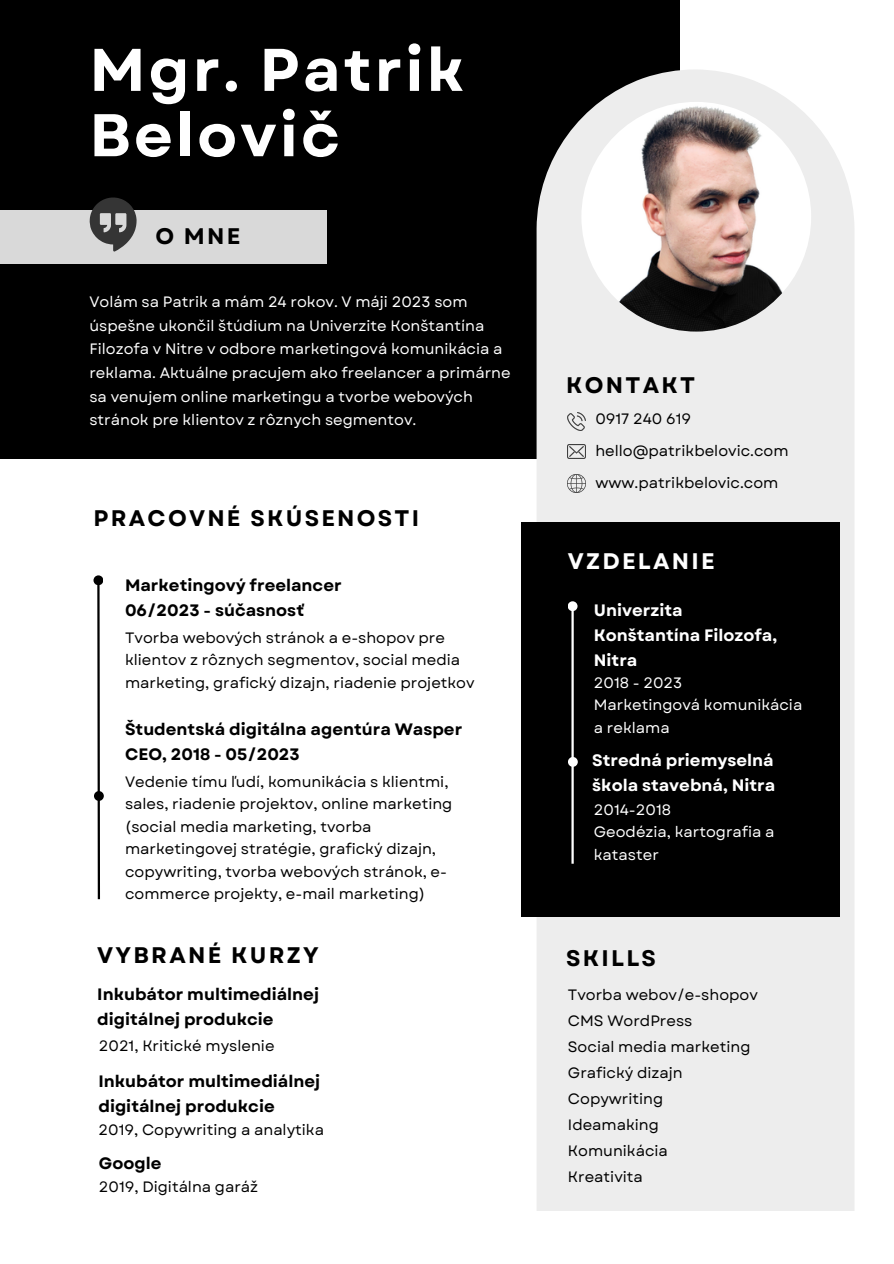
<style>
.page{position:relative;width:894px;height:1264px;background:#fff}
.page>*{position:absolute;margin:0;border:0;box-sizing:border-box;transform-origin:0 0}
.t1{font:700 60px "Garet";letter-spacing:.05em;color:#fff}
.t2{font:700 22.5px "Garet";letter-spacing:.1em;color:#000}
.t3{font:700 22.5px "Garet";letter-spacing:.1em;color:#fff}
.t4{font:700 16.5px/24.8px "Garet";color:#000}
.t5{font:700 16.5px/24.8px "Garet";color:#fff}
.t6{font:15px/22.5px "Garet";color:#000}
.t7{font:15px/23.7px "Garet";color:#fff}
</style>
<div class="page">
<div style="left:0;top:0;width:893px;height:458px;background:#000"></div>
<div style="left:680px;top:0;width:213px;height:475px;background:#fff"></div>
<div style="left:0;top:210px;width:326px;height:54px;background:#d9d9d9"></div>
<svg style="left:89px;top:197px;width:48px;height:54px"></svg>
<div style="left:536px;top:70px;width:318px;height:1141px;background:#ededed"></div>
<img style="left:567px;top:412px;width:18px;height:18px">
<img style="left:567px;top:445px;width:18px;height:13px">
<img style="left:567px;top:475px;width:18px;height:18px">
<div style="left:521px;top:522px;width:318px;height:394px;background:#000"></div>
<hr style="left:571px;top:604px;width:2px;height:259px;background:#fff">
<svg style="left:567px;top:757px;width:10px;height:9px"></svg>
<div style="left:569px;top:758px;width:7px;height:7px;background:#fff;border-radius:50%"></div>
<div style="left:770px;top:1087px;width:11px;height:11px;background:#ededed;border-radius:50%"></div>
<svg style="left:96px;top:584px;width:5px;height:316px"></svg>
<svg style="left:93px;top:575px;width:10px;height:10px"></svg>
<div style="left:95px;top:577px;width:7px;height:7px;background:#000;border-radius:50%"></div>
<svg style="left:567px;top:601px;width:10px;height:10px"></svg>
<div style="left:569px;top:603px;width:7px;height:6px;background:#fff;border-radius:50%"></div>
<div style="left:94px;top:791px;width:10px;height:10px;background:#000;border-radius:50%"></div>
<img style="left:581px;top:102px;width:230px;height:229px;border-radius:50%">
<p class="t1" style="left:89px;top:27px;width:376px">Mgr. Patrik</p>
<p class="t1" style="left:89px;top:92px;width:252px">Belovič</p>
<p class="t2" style="left:155px;top:219px;width:87px">O MNE</p>
<p class="t7" style="left:89px;top:290px;width:422px">Volám sa Patrik a mám 24 rokov. V máji 2023 som úspešne ukončil štúdium na Univerzite Konštantína Filozofa v Nitre v odbore marketingová komunikácia a reklama. Aktuálne pracujem ako freelancer a primárne sa venujem online marketingu a tvorbe webových stránok pre klientov z rôznych segmentov.</p>
<p class="t2" style="left:93px;top:502px;width:327px">PRACOVNÉ SKÚSENOSTI</p>
<p class="t4" style="left:125px;top:573px;width:218px">Marketingový freelancer</p>
<p class="t4" style="left:125px;top:597px;width:180px">06/2023 - súčasnosť</p>
<p class="t6" style="left:125px;top:626px;width:351px">Tvorba webových stránok a e-shopov pre klientov z rôznych segmentov, social media marketing, grafický dizajn, riadenie projetkov</p>
<p class="t4" style="left:125px;top:716px;width:338px">Študentská digitálna agentúra Wasper</p>
<p class="t4" style="left:125px;top:741px;width:176px">CEO, 2018 - 05/2023</p>
<p class="t6" style="left:125px;top:770px;width:329px">Vedenie tímu ľudí, komunikácia s klientmi, sales, riadenie projektov, online marketing (social media marketing, tvorba marketingovej stratégie, grafický dizajn, copywriting, tvorba webových stránok, e&shy;commerce projekty, e-mail marketing)</p>
<p class="t2" style="left:97px;top:938px;width:223px">VYBRANÉ KURZY</p>
<p class="t4" style="left:97px;top:981px;width:223px">Inkubátor multimediálnej digitálnej produkcie</p>
<p class="t6" style="left:99px;top:1034px;width:177px">2021, Kritické myslenie</p>
<p class="t4" style="left:98px;top:1069px;width:223px">Inkubátor multimediálnej digitálnej produkcie</p>
<p class="t6" style="left:99px;top:1118px;width:227px">2019, Copywriting a analytika</p>
<p class="t4" style="left:99px;top:1150px;width:64px">Google</p>
<p class="t6" style="left:99px;top:1175px;width:161px">2019, Digitálna garáž</p>
<p class="t2" style="left:566px;top:369px;width:130px">KONTAKT</p>
<p class="t6" style="left:595px;top:408px;width:97px">0917 240 619</p>
<p class="t6" style="left:595px;top:439px;width:195px">hello@patrikbelovic.com</p>
<p class="t6" style="left:595px;top:471px;width:184px">www.patrikbelovic.com</p>
<p class="t3" style="left:567px;top:544px;width:148px">VZDELANIE</p>
<p class="t5" style="left:593px;top:598px;width:185px">Univerzita<br>Konštantína Filozofa,<br>Nitra</p>
<p class="t7" style="left:593px;top:670px;width:90px">2018 - 2023</p>
<p class="t7" style="left:593px;top:694px;width:210px;line-height:22.5px">Marketingová komunikácia a reklama</p>
<p class="t5" style="left:592px;top:748px;width:184px">Stredná priemyselná škola stavebná, Nitra</p>
<p class="t7" style="left:593px;top:797px;width:79px">2014-2018</p>
<p class="t7" style="left:593px;top:820px;width:182px;line-height:22.5px">Geodézia, kartografia a kataster</p>
<p class="t2" style="left:566px;top:942px;width:91px">SKILLS</p>
<p class="t6" style="left:567px;top:983px;width:191px">Tvorba webov/e-shopov</p>
<p class="t6" style="left:567px;top:1009px;width:126px">CMS WordPress</p>
<p class="t6" style="left:567px;top:1035px;width:184px">Social media marketing</p>
<p class="t6" style="left:567px;top:1061px;width:116px">Grafický dizajn</p>
<p class="t6" style="left:567px;top:1087px;width:97px">Copywriting</p>
<p class="t6" style="left:567px;top:1113px;width:92px">Ideamaking</p>
<p class="t6" style="left:567px;top:1139px;width:101px">Komunikácia</p>
<p class="t6" style="left:567px;top:1165px;width:76px">Kreativita</p>
</div>
